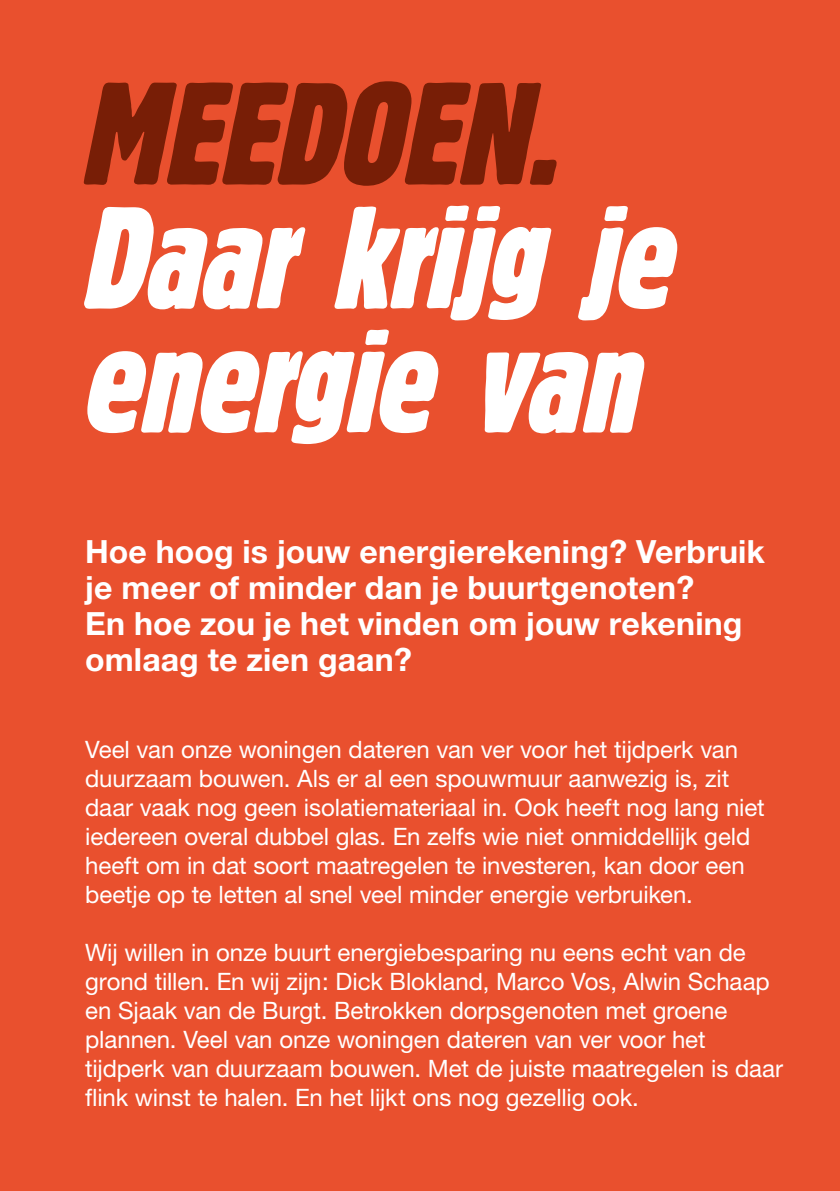
<style>
.page{position:relative;width:840px;height:1191px;background:#fff}
.page>*{position:absolute;margin:0;border:0;box-sizing:border-box;transform-origin:0 0}
.t1{font:144px/124px "Block BE Extra Cn It";letter-spacing:.01em;color:#fff}
.t2{font:144px "Block BE Extra Cn It";letter-spacing:.01em;color:#781e06}
.t3{font:700 32px/36px "Helvetica Neue";letter-spacing:.005em;color:#fff}
.t4{font:24px/29px "Helvetica Neue";letter-spacing:-.005em;color:#fff}
</style>
<div class="page">
<div style="left:0;top:0;width:839px;height:1191px;background:#e9502e"></div>
<h1 class="t2" style="left:79px;top:50px;width:476px">MEEDOEN.</h1>
<h1 class="t1" style="left:79px;top:197px;width:589px">Daar krijg je energie van</h1>
<h2 class="t3" style="left:85px;top:532px;width:681px">Hoe hoog is jouw energierekening? Verbruik je meer of minder dan je buurtgenoten?<br>En hoe zou je het vinden om jouw rekening omlaag te zien gaan?</h2>
<p class="t4" style="left:85px;top:734px;width:680px">Veel van onze woningen dateren van ver voor het tijdperk van duurzaam bouwen. Als er al een spouwmuur aanwezig is, zit daar vaak nog geen isolatiemateriaal in. Ook heeft nog lang niet iedereen overal dubbel glas. En zelfs wie niet onmiddellijk geld heeft om in dat soort maatregelen te investeren, kan door een beetje op te letten al snel veel minder energie verbruiken.</p>
<p class="t4" style="left:85px;top:937px;width:699px">Wij willen in onze buurt energiebesparing nu eens echt van de grond tillen. En wij zijn: Dick Blokland, Marco Vos, Alwin Schaap en Sjaak van de Burgt. Betrokken dorpsgenoten met groene plannen. Veel van onze woningen dateren van ver voor het tijdperk van duurzaam bouwen. Met de juiste maatregelen is daar flink winst te halen. En het lijkt ons nog gezellig ook.</p>
</div>
